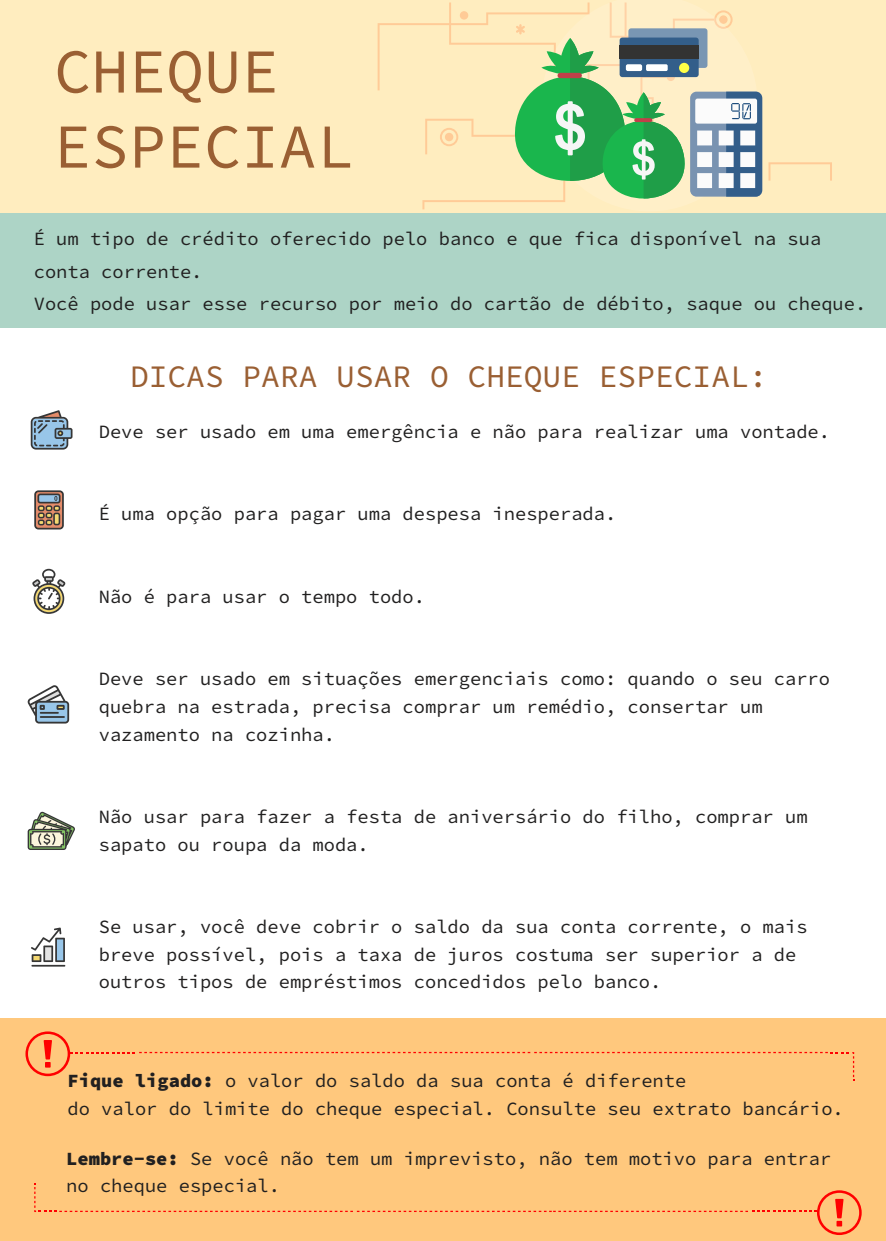
<style>
.page{position:relative;width:886px;height:1241px;background:#fff}
.page>*{position:absolute;margin:0;border:0;box-sizing:border-box;transform-origin:0 0}
.t1{font:62.5px/75px "Source Code Variable Roman 400";color:#9a5f33}
.t2{font:31.25px "Source Code Variable Roman 400";color:#9a5f33}
.t3{font:18.75px/27.5px "Source Code Variable Roman 400";color:#212020}
.s1{font-family:"Source Code Variable Roman 900"}
</style>
<div class="page">
<div style="left:0;top:1017px;width:886px;height:223px;background:#ffc87d"></div>
<div style="left:0;top:212px;width:886px;height:116px;background:#add4c6"></div>
<div style="left:0;top:0;width:886px;height:212px;background:#ffedbf"></div>
<svg style="left:768px;top:162px;width:64px;height:18px"></svg>
<svg style="left:378px;top:2px;width:384px;height:207px"></svg>
<div style="left:628px;top:28px;width:79px;height:40px;background:#7996b3;border-radius:3px"></div>
<div style="left:619px;top:38px;width:80px;height:39px;background:#335e8a;border-radius:3px"></div>
<div style="left:619px;top:45px;width:80px;height:13px;background:#333"></div>
<div style="left:679px;top:63px;width:10px;height:10px;background:#ffff46;border-radius:50%"></div>
<div style="left:626px;top:64px;width:16px;height:7px;background:#fff;border-radius:2px"></div>
<div style="left:646px;top:64px;width:22px;height:7px;background:#fff;border-radius:2px"></div>
<svg style="left:32px;top:568px;width:34px;height:45px"></svg>
<svg style="left:34px;top:490px;width:30px;height:39px"></svg>
<svg style="left:31px;top:410px;width:41px;height:39px"></svg>
<svg style="left:27px;top:685px;width:42px;height:38px"></svg>
<svg style="left:31px;top:927px;width:34px;height:39px"></svg>
<svg style="left:28px;top:811px;width:47px;height:38px"></svg>
<svg style="left:25px;top:1031px;width:829px;height:49px"></svg>
<svg style="left:34px;top:1183px;width:828px;height:51px"></svg>
<h1 class="t1" style="left:54px;top:36px;width:301px">CHEQUE<br>ESPECIAL</h1>
<p class="t3" style="left:34px;top:223px;width:834px;line-height:32.5px">É um tipo de crédito oferecido pelo banco e que fica disponível na sua conta corrente.<br>Você pode usar esse recurso por meio do cartão de débito, saque ou cheque.</p>
<h2 class="t2" style="left:130px;top:353px;width:639px">DICAS PARA USAR O CHEQUE ESPECIAL:</h2>
<p class="t3" style="left:99px;top:418px;width:733px">Deve ser usado em uma emergência e não para realizar uma vontade.</p>
<p class="t3" style="left:99px;top:501px;width:519px">É uma opção para pagar uma despesa inesperada.</p>
<p class="t3" style="left:99px;top:583px;width:328px">Não é para usar o tempo todo.</p>
<p class="t3" style="left:99px;top:666px;width:733px">Deve ser usado em situações emergenciais como: quando o seu carro quebra na estrada, precisa comprar um remédio, consertar um vazamento na cozinha.</p>
<p class="t3" style="left:99px;top:803px;width:710px">Não usar para fazer a festa de aniversário do filho, comprar um sapato ou roupa da moda.</p>
<p class="t3" style="left:99px;top:913px;width:710px">Se usar, você deve cobrir o saldo da sua conta corrente, o mais breve possível, pois a taxa de juros costuma ser superior a de outros tipos de empréstimos concedidos pelo banco.</p>
<p class="t3" style="left:68px;top:1067px;width:778px"><span class="s1">Fique ligado:</span> o valor do saldo da sua conta é diferente<br>do valor do limite do cheque especial. Consulte seu extrato bancário.</p>
<p class="t3" style="left:66px;top:1144px;width:767px"><span class="s1">Lembre-se:</span> Se você não tem um imprevisto, não tem motivo para entrar no cheque especial.</p>
</div>
